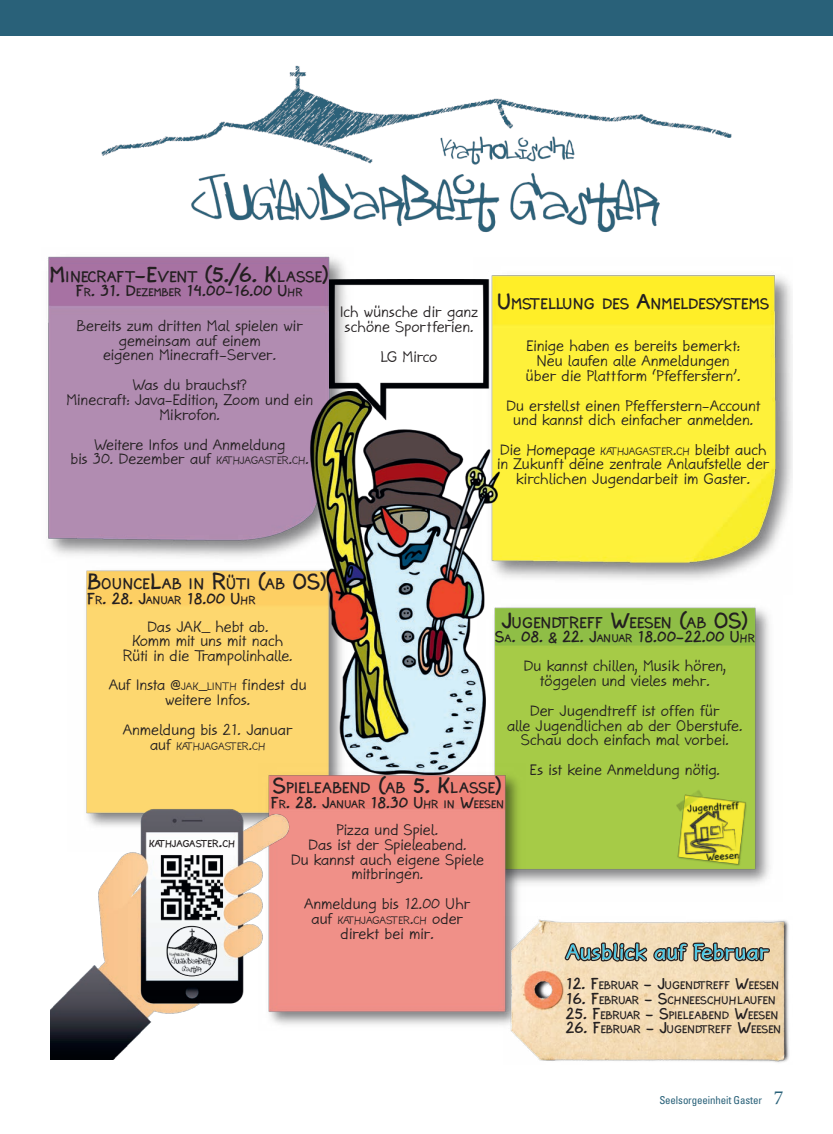
<style>
.page{position:relative;width:833px;height:1134px;background:#fff}
.page>*{position:absolute;margin:0;border:0;box-sizing:border-box;transform-origin:0 0}
.t1{font:700 17.88px "Jann Script";color:#49c7e6}
.t2{font:12.75px/14.6px "Jann Script";color:#231f20;text-align:center}
.t3{font:700 12.75px "Jann Script";color:#231f20}
.t4{font:700 12.62px "Jann Script";color:#231f20}
.t5{font:700 12.62px "Jann Script";letter-spacing:.02em;color:#231f20}
.t6{font:condensed 10.88px "Univers LT Std";letter-spacing:-.01em;color:#296179}
.t7{font:700 9px "Jann Script";color:#231f20}
.t8{font:9px "Jann Script";letter-spacing:-.025em;color:#231f20}
.t9{font:700 9px "Jann Script";letter-spacing:-.02em;color:#231f20}
.t10{font:700 8.12px "Jann Script";letter-spacing:-.025em;color:#231f20}
.s1{font-size:17.88px}
.s2{font-size:9px}
.s3{font-weight:700}
.s4{font-weight:700;font-size:9px}
.s5{font-size:12.75px}
.s6{font-size:11.5px}
.s7{font-family:"Minion Pro";font-stretch:normal;font-size:20px}
</style>
<div class="page">
<img style="left:101px;top:65px;width:631px;height:168px">
<div style="left:0;top:0;width:833px;height:35px;background:#296179"></div>
<img style="left:473px;top:275px;width:319px;height:305px">
<img style="left:48px;top:256px;width:306px;height:301px">
<img style="left:500px;top:607px;width:270px;height:277px">
<img style="left:670px;top:789px;width:84px;height:83px">
<img style="left:86px;top:570px;width:223px;height:195px">
<img style="left:259px;top:764px;width:266px;height:261px">
<img style="left:50px;top:765px;width:292px;height:294px">
<img style="left:166px;top:926px;width:51px;height:50px">
<img style="left:158px;top:852px;width:67px;height:71px">
<img style="left:504px;top:917px;width:285px;height:146px">
<svg style="left:564px;top:942px;width:83px;height:20px"></svg>
<svg style="left:653px;top:942px;width:117px;height:19px"></svg>
<img style="left:309px;top:391px;width:191px;height:383px">
<img style="left:329px;top:280px;width:164px;height:142px">
<p class="t4" style="left:49px;top:266px;width:281px"><span class="s1">M</span>INECRAFT<span class="s1">-E</span>VENT <span class="s1">(5./6. K</span>LASSE<span class="s1">)</span></p>
<p class="t3" style="left:76px;top:280px;width:228px">F<span class="s2">R</span>. 31. D<span class="s2">EZEMBER</span> 14.00-16.00 U<span class="s2">HR</span></p>
<p class="t2" style="left:76px;top:318px;width:228px">Bereits zum dritten Mal spielen wir gemeinsam auf einem<br>eigenen Minecraft-Server.</p>
<p class="t2" style="left:66px;top:377px;width:248px">Was du brauchst?<br>Minecraft: Java-Edition, Zoom und ein<br>Mikrofon.</p>
<p class="t2" style="left:71px;top:437px;width:240px">Weitere Infos und Anmeldung<br>bis 30. Dezember auf <span class="s2">KATHJAGASTER</span>.<span class="s2">CH</span>.</p>
<p class="t2" style="left:340px;top:304px;width:140px">Ich wünsche dir ganz schöne Sportferien.</p>
<p class="t2" style="left:381px;top:349px;width:58px">LG Mirco</p>
<p class="t4" style="left:497px;top:293px;width:274px"><span class="s1">U</span>MSTELLUNG DES <span class="s1">A</span>NMELDESYSTEMS</p>
<p class="t2" style="left:526px;top:339px;width:216px">Einige haben es bereits bemerkt:<br>Neu laufen alle Anmeldungen über die Plattform ‘Pfefferstern’.</p>
<p class="t2" style="left:506px;top:398px;width:256px">Du erstellst einen Pfefferstern-Account und kannst dich einfacher anmelden.</p>
<p class="t2" style="left:497px;top:442px;width:274px">Die Homepage <span class="s2">KATHJAGASTER</span>.<span class="s2">CH</span> bleibt auch in Zukunft deine zentrale Anlaufstelle der kirchlichen Jugendarbeit im Gaster.</p>
<p class="t5" style="left:87px;top:573px;width:241px"><span class="s1">B</span>OUNCE<span class="s1">L</span>AB IN <span class="s1">R</span>ÜTI <span class="s1">(</span>AB <span class="s1">OS)</span></p>
<p class="t2" style="left:147px;top:584px;width:123px;line-height:28px;text-align:left;text-indent:-60px"><span class="s3">F</span><span class="s4">R</span><span class="s3">. 28. J</span><span class="s4">ANUAR</span> <span class="s3">18.00 U</span><span class="s4">HR<br></span>Das JAK_ hebt ab.</p>
<p class="t2" style="left:123px;top:633px;width:171px">Komm mit uns mit nach<br>Rüti in die Trampolinhalle.</p>
<p class="t2" style="left:109px;top:677px;width:199px">Auf Insta @<span class="s2">JAK</span>_<span class="s2">LINTH</span> findest du weitere Infos.</p>
<p class="t2" style="left:123px;top:722px;width:171px">Anmeldung bis 21. Januar</p>
<p class="t8" style="left:150px;top:738px;width:117px"><span class="s5">auf</span> KATHJAGASTER<span class="s5">.</span>CH</p>
<p class="t4" style="left:501px;top:612px;width:248px"><span class="s1">J</span>UGENDTREFF <span class="s1">W</span>EESEN <span class="s1">(</span>AB <span class="s1">OS)</span></p>
<p class="t3" style="left:495px;top:626px;width:261px">S<span class="s2">A</span>. 08. &amp; 22. J<span class="s2">ANUAR</span> 18.00-22.00 U<span class="s2">HR</span></p>
<p class="t2" style="left:523px;top:659px;width:204px">Du kannst chillen, Musik hören, töggelen und vieles mehr.</p>
<p class="t2" style="left:507px;top:703px;width:237px">Der Jugendtreff ist offen für<br>alle Jugendlichen ab der Oberstufe.<br>Schau doch einfach mal vorbei.</p>
<p class="t2" style="left:530px;top:763px;width:192px">Es ist keine Anmeldung nötig.</p>
<p class="t4" style="left:272px;top:777px;width:231px"><span class="s1">S</span>PIELEABEND <span class="s1">(</span>AB <span class="s1">5. K</span>LASSE<span class="s1">)</span></p>
<p class="t9" style="left:271px;top:796px;width:235px"><span class="s5">F</span>R<span class="s5">. 28. J</span>ANUAR <span class="s5">18.30 U</span>HR IN <span class="s5">W</span>EESEN</p>
<p class="t10" style="left:149px;top:836px;width:87px">KATHJAGASTER<span class="s6">.</span>CH</p>
<p class="t2" style="left:291px;top:822px;width:195px">Pizza und Spiel.<br>Das ist der Spieleabend.<br>Du kannst auch eigene Spiele mitbringen.</p>
<p class="t2" style="left:304px;top:896px;width:168px">Anmeldung bis 12.00 Uhr</p>
<p class="t8" style="left:311px;top:913px;width:153px"><span class="s5">auf</span> KATHJAGASTER<span class="s5">.</span>CH <span class="s5">oder</span></p>
<p class="t2" style="left:340px;top:926px;width:95px">direkt bei mir.</p>
<h1 class="t1" style="left:566px;top:937px;width:205px">Ausblick auf Februar</h1>
<p class="t7" style="left:566px;top:978px;width:215px"><span class="s5">12. F</span>EBRUAR <span class="s5">- J</span>UGENDTREFF <span class="s5">W</span>EESEN</p>
<p class="t7" style="left:566px;top:993px;width:211px"><span class="s5">16. F</span>EBRUAR <span class="s5">- S</span>CHNEESCHUHLAUFEN</p>
<p class="t7" style="left:566px;top:1007px;width:214px"><span class="s5">25. F</span>EBRUAR <span class="s5">- S</span>PIELEABEND <span class="s5">W</span>EESEN</p>
<p class="t7" style="left:566px;top:1022px;width:217px"><span class="s5">26. F</span>EBRUAR <span class="s5">- J</span>UGENDTREFF <span class="s5">W</span>EESEN</p>
<p class="t6" style="left:659px;top:1094px;width:125px">Seelsorgeeinheit Gaster <span class="s7">7</span></p>
</div>
